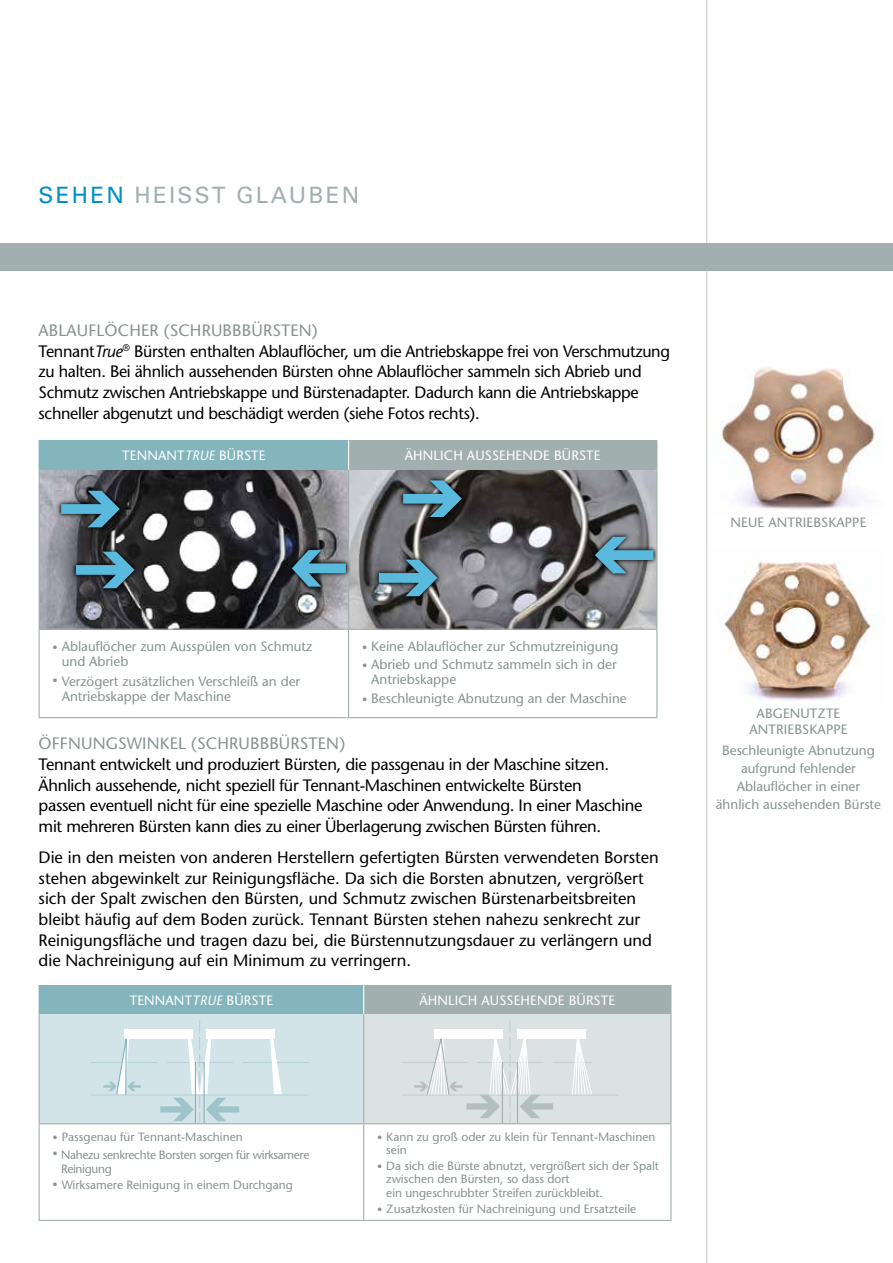
<style>
.page{position:relative;width:893px;height:1263px;background:#fff}
.page>*{position:absolute;margin:0;border:0;box-sizing:border-box;transform-origin:0 0}
.t1{font:22.5px "Univers";letter-spacing:.1em;color:#a1afae}
.t2{font:500 16.5px/20.7px "Stone Sans Std";letter-spacing:-.02em;color:#000}
.t3{font:500 16.5px/20.7px "Stone Sans Std";color:#000}
.t4{font:500 16.5px "Stone Sans Std";letter-spacing:.01em;color:#889392}
.t5{font:500 13.5px/18px "Stone Sans Std";color:#889392}
.t6{font:500 13.5px "Stone Sans Std";letter-spacing:.01em;color:#fff}
.t7{font:500 12px/13.5px "Stone Sans Std";letter-spacing:-.005em;color:#889392}
.t8{font:500 12px/14.2px "Stone Sans Std";letter-spacing:-.03em;color:#889392}
.s1{color:#008fc3}
.s2{color:#889392}
.s3{font-style:italic}
.s4{font-size:10.5px}
</style>
<div class="page">
<img style="left:40px;top:470px;width:308px;height:159px">
<hr style="left:706px;top:0;width:1px;height:1263px;background:#c6c6c6">
<div style="left:0;top:243px;width:893px;height:27px;background:#a1afae"></div>
<img style="left:721px;top:368px;width:155px;height:142px">
<img style="left:724px;top:561px;width:151px;height:140px">
<img style="left:349px;top:470px;width:307px;height:159px">
<svg style="left:398px;top:475px;width:69px;height:47px"></svg>
<svg style="left:403px;top:480px;width:59px;height:37px"></svg>
<svg style="left:374px;top:555px;width:68px;height:47px"></svg>
<svg style="left:379px;top:560px;width:58px;height:36px"></svg>
<svg style="left:590px;top:532px;width:68px;height:47px"></svg>
<svg style="left:595px;top:537px;width:58px;height:36px"></svg>
<div style="left:39px;top:440px;width:310px;height:30px;background:#84b5bd"></div>
<div style="left:349px;top:440px;width:308px;height:30px;background:#a1afae"></div>
<hr style="left:348px;top:470px;width:1px;height:159px;background:#a1afae">
<hr style="left:348px;top:630px;width:1px;height:87px;background:#a1afae">
<hr style="left:349px;top:629px;width:308px;height:1px;background:#a1afae">
<hr style="left:349px;top:717px;width:308px;height:1px;background:#a1afae">
<hr style="left:39px;top:470px;width:1px;height:159px;background:#a1afae">
<hr style="left:656px;top:470px;width:1px;height:159px;background:#a1afae">
<hr style="left:39px;top:629px;width:310px;height:1px;background:#a1afae">
<hr style="left:39px;top:630px;width:1px;height:87px;background:#a1afae">
<hr style="left:656px;top:630px;width:1px;height:87px;background:#a1afae">
<hr style="left:39px;top:717px;width:310px;height:1px;background:#a1afae">
<hr style="left:348px;top:440px;width:1px;height:30px;background:#fff">
<div style="left:39px;top:985px;width:325px;height:29px;background:#84b5bd"></div>
<div style="left:364px;top:985px;width:307px;height:29px;background:#a1afae"></div>
<div style="left:39px;top:1014px;width:325px;height:110px;background:#d3e4e8"></div>
<div style="left:364px;top:1014px;width:307px;height:110px;background:#dce2e2"></div>
<hr style="left:363px;top:1124px;width:1px;height:96px;background:#a1afae">
<hr style="left:364px;top:1220px;width:307px;height:1px;background:#a1afae">
<hr style="left:39px;top:1124px;width:1px;height:96px;background:#a1afae">
<hr style="left:670px;top:1124px;width:1px;height:96px;background:#a1afae">
<hr style="left:39px;top:1220px;width:325px;height:1px;background:#a1afae">
<svg style="left:363px;top:985px;width:1px;height:29px"></svg>
<hr style="left:670px;top:1014px;width:1px;height:109px;background:#a1afae">
<hr style="left:39px;top:1014px;width:1px;height:109px;background:#a1afae">
<hr style="left:363px;top:1014px;width:1px;height:109px;background:#a1afae">
<hr style="left:39px;top:1123px;width:325px;height:1px;background:#a1afae">
<hr style="left:364px;top:1123px;width:307px;height:1px;background:#a1afae">
<hr style="left:92px;top:1062px;width:65px;height:1px;background:#b6d2d7">
<hr style="left:92px;top:1094px;width:216px;height:1px;background:#b6d2d7">
<hr style="left:243px;top:1062px;width:65px;height:1px;background:#b6d2d7">
<hr style="left:402px;top:1062px;width:65px;height:1px;background:#c6cfcf">
<hr style="left:402px;top:1094px;width:216px;height:1px;background:#c6cfcf">
<hr style="left:553px;top:1062px;width:38px;height:1px;background:#c6cfcf">
<div style="left:124px;top:1029px;width:69px;height:9px;background:#fff"></div>
<div style="left:206px;top:1029px;width:69px;height:9px;background:#fff"></div>
<svg style="left:270px;top:1038px;width:12px;height:57px"></svg>
<svg style="left:160px;top:1020px;width:79px;height:102px"></svg>
<div style="left:517px;top:1029px;width:69px;height:9px;background:#fff"></div>
<svg style="left:572px;top:1038px;width:20px;height:57px"></svg>
<hr style="left:195px;top:1062px;width:1px;height:61px;background:#84b5bd">
<hr style="left:502px;top:1062px;width:1px;height:61px;background:#a1afae">
<hr style="left:517px;top:1062px;width:1px;height:61px;background:#a1afae">
<hr style="left:204px;top:1062px;width:1px;height:61px;background:#84b5bd">
<svg style="left:103px;top:1038px;width:38px;height:57px"></svg>
<svg style="left:414px;top:1020px;width:139px;height:102px"></svg>
<svg style="left:56px;top:486px;width:69px;height:47px"></svg>
<svg style="left:61px;top:491px;width:59px;height:36px"></svg>
<svg style="left:71px;top:547px;width:68px;height:47px"></svg>
<svg style="left:76px;top:552px;width:59px;height:36px"></svg>
<svg style="left:287px;top:545px;width:64px;height:47px"></svg>
<svg style="left:292px;top:550px;width:54px;height:37px"></svg>
<h1 class="t1" style="left:39px;top:181px;width:322px"><span class="s1">SEHEN</span> HEISST GLAUBEN</h1>
<p class="t2" style="left:39px;top:320px;width:633px"><span class="s2">ABLAUFLÖCHER (SCHRUBBBÜRSTEN)<br></span>Tennant<span class="s3">True</span><sup>®</sup> Bürsten enthalten Ablauflöcher, um die Antriebskappe frei von Verschmutzung zu halten. Bei ähnlich aussehenden Bürsten ohne Ablauflöcher sammeln sich Abrieb und Schmutz zwischen Antriebskappe und Bürstenadapter. Dadurch kann die Antriebskappe schneller abgenutzt und beschädigt werden (siehe Fotos rechts).</p>
<p class="t6" style="left:122px;top:447px;width:145px">TENNANT<span class="s3">TRUE</span> BÜRSTE</p>
<p class="t6" style="left:405px;top:447px;width:197px">ÄHNLICH AUSSEHENDE BÜRSTE</p>
<p class="t5" style="left:62px;top:639px;width:252px;line-height:15px;text-indent:-9px"><span class="s4">•</span> Ablauflöcher zum Ausspülen von Schmutz und Abrieb</p>
<p class="t5" style="left:62px;top:674px;width:240px;line-height:15px;text-indent:-9px"><span class="s4">•</span> Verzögert zusätzlichen Verschleiß an der<br>Antriebskappe der Maschine</p>
<p class="t5" style="left:362px;top:637px;width:258px"><span class="s4">•</span> Keine Ablauflöcher zur Schmutzreinigung</p>
<p class="t5" style="left:371px;top:657px;width:247px;line-height:15px;text-indent:-9px"><span class="s4">•</span> Abrieb und Schmutz sammeln sich in der<br>Antriebskappe</p>
<p class="t5" style="left:362px;top:689px;width:266px"><span class="s4">•</span> Beschleunigte Abnutzung an der Maschine</p>
<p class="t4" style="left:39px;top:734px;width:308px">ÖFFNUNGSWINKEL (SCHRUBBBÜRSTEN)</p>
<p class="t2" style="left:39px;top:754px;width:605px">Tennant entwickelt und produziert Bürsten, die passgenau in der Maschine sitzen.<br>Ähnlich aussehende, nicht speziell für Tennant-Maschinen entwickelte Bürsten<br>passen eventuell nicht für eine spezielle Maschine oder Anwendung. In einer Maschine mit mehreren Bürsten kann dies zu einer Überlagerung zwischen Bürsten führen.</p>
<p class="t3" style="left:39px;top:847px;width:622px">Die in den meisten von anderen Herstellern gefertigten Bürsten verwendeten Borsten stehen abgewinkelt zur Reinigungsfläche. Da sich die Borsten abnutzen, vergrößert sich der Spalt zwischen den Bürsten, und Schmutz zwischen Bürstenarbeitsbreiten bleibt häufig auf dem Boden zurück. Tennant Bürsten stehen nahezu senkrecht zur Reinigungsfläche und tragen dazu bei, die Bürstennutzungsdauer zu verlängern und die Nachreinigung auf ein Minimum zu verringern.</p>
<p class="t6" style="left:130px;top:992px;width:145px">TENNANT<span class="s3">TRUE</span> BÜRSTE</p>
<p class="t6" style="left:419px;top:992px;width:197px">ÄHNLICH AUSSEHENDE BÜRSTE</p>
<p class="t5" style="left:731px;top:513px;width:137px">NEUE ANTRIEBSKAPPE</p>
<p class="t5" style="left:749px;top:705px;width:99px;line-height:16.5px;text-align:center">ABGENUTZTE<br>ANTRIEBSKAPPE</p>
<p class="t5" style="left:716px;top:741px;width:167px;text-align:center">Beschleunigte Abnutzung aufgrund fehlender<br>Ablauflöcher in einer ähnlich aussehenden Bürste</p>
<p class="t7" style="left:53px;top:1130px;width:192px"><span class="s4">•</span> Passgenau für Tennant-Maschinen</p>
<p class="t8" style="left:61px;top:1147px;width:250px;text-indent:-8px"><span class="s4">•</span> Nahezu senkrechte Borsten sorgen für wirksamere<br>Reinigung</p>
<p class="t7" style="left:53px;top:1178px;width:242px"><span class="s4">•</span> Wirksamere Reinigung in einem Durchgang</p>
<p class="t7" style="left:386px;top:1130px;width:271px;text-indent:-9px"><span class="s4">•</span> Kann zu groß oder zu klein für Tennant-Maschinen sein</p>
<p class="t7" style="left:386px;top:1159px;width:274px;text-indent:-9px"><span class="s4">•</span> Da sich die Bürste abnutzt, vergrößert sich der Spalt zwischen den Bürsten, so dass dort<br>ein ungeschrubbter Streifen zurückbleibt.</p>
<p class="t7" style="left:377px;top:1202px;width:261px"><span class="s4">•</span> Zusatzkosten für Nachreinigung und Ersatzteile</p>
</div>
